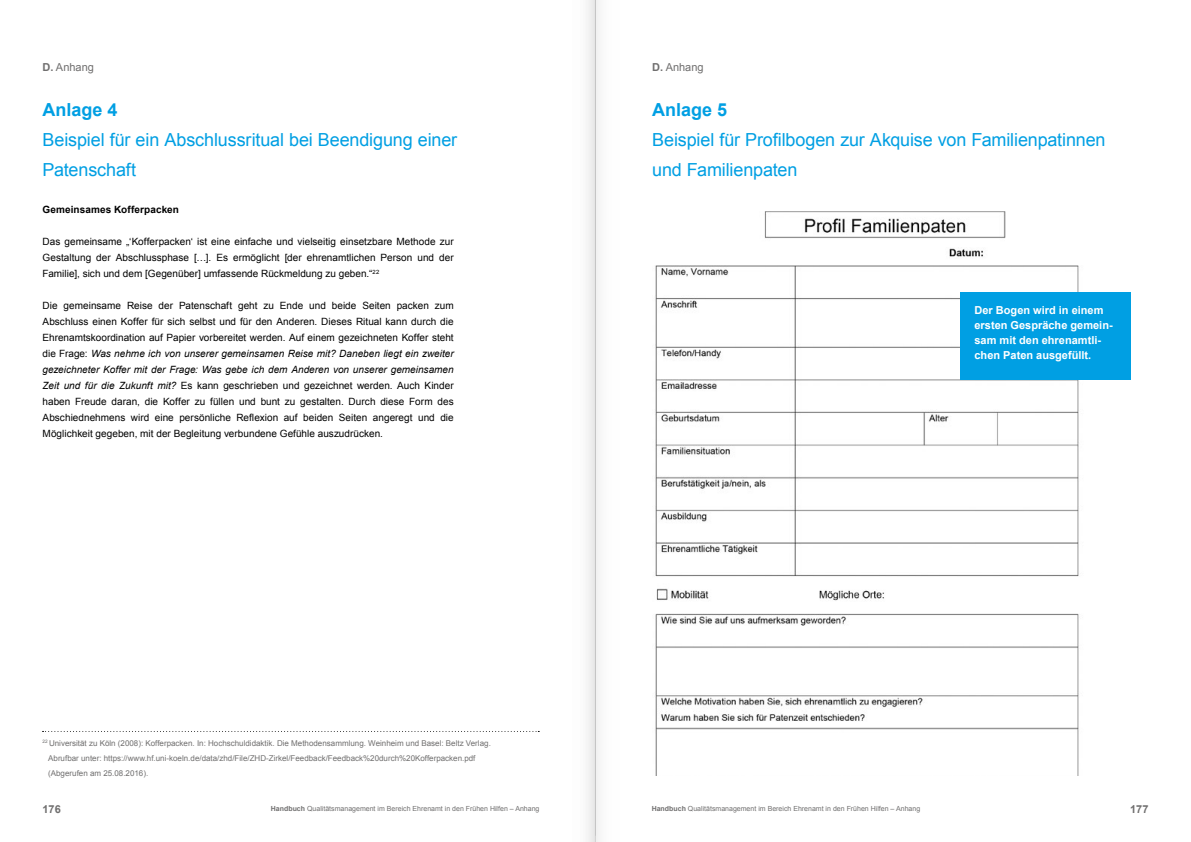
<style>
.page{position:relative;width:1191px;height:842px;background:#fff}
.page>*{position:absolute;margin:0;border:0;box-sizing:border-box;transform-origin:0 0}
.t1{font:18px/30px "Arial";letter-spacing:-.01em;color:#009fe3}
.t2{font:700 18px "Arial";color:#009fe3}
.t3{font:700 11px/15px "Arial";color:#fff}
.t4{font:11px "Arial";color:#706f6f}
.t5{font:700 11px "Arial";color:#706f6f}
.t6{font:10px/16px "Arial";letter-spacing:.005em;color:#000;text-align:justify}
.t7{font:700 10px "Arial";letter-spacing:.01em;color:#000}
.t8{font:8px/15px "Arial";color:#706f6f}
.t9{font:7px "Arial";color:#706f6f}
.s1{font-weight:700}
.s2{font-style:italic}
</style>
<div class="page">
<svg style="left:43px;top:731px;width:496px;height:1px"></svg>
<img style="left:655px;top:211px;width:424px;height:565px">
<div style="left:960px;top:292px;width:170px;height:88px;background:#009fe3"></div>
<hr style="left:595px;top:0;width:1px;height:835px;background:#ededed">
<p class="t4" style="left:43px;top:60px;width:53px"><span class="s1">D.</span> Anhang</p>
<p class="t4" style="left:652px;top:60px;width:53px"><span class="s1">D.</span> Anhang</p>
<h1 class="t2" style="left:652px;top:98px;width:76px">Anlage 5</h1>
<h1 class="t1" style="left:652px;top:125px;width:455px">Beispiel für Profilbogen zur Akquise von Familienpatinnen und Familienpaten</h1>
<p class="t7" style="left:43px;top:203px;width:138px">Gemeinsames Kofferpacken</p>
<p class="t6" style="left:43px;top:234px;width:413px">Das gemeinsame „‘Kofferpacken‘ ist eine einfache und vielseitig einsetzbare Methode zur Gestaltung der Abschlussphase […]. Es ermöglicht [der ehrenamtlichen Person und der Familie], sich und dem [Gegenüber] umfassende Rückmeldung zu geben.“<sup>22</sup></p>
<p class="t6" style="left:43px;top:298px;width:413px">Die gemeinsame Reise der Patenschaft geht zu Ende und beide Seiten packen zum Abschluss einen Koffer für sich selbst und für den Anderen. Dieses Ritual kann durch die Ehrenamtskoordination auf Papier vorbereitet werden. Auf einem gezeichneten Koffer steht die Frage: <span class="s2">Was nehme ich von unserer gemeinsamen Reise mit? Daneben liegt ein zweiter gezeichneter Koffer mit der Frage: Was gebe ich dem Anderen von unserer gemeinsamen Zeit und für die Zukunft mit?</span> Es kann geschrieben und gezeichnet werden. Auch Kinder haben Freude daran, die Koffer zu füllen und bunt zu gestalten. Durch diese Form des Abschiednehmens wird eine persönliche Reflexion auf beiden Seiten angeregt und die Möglichkeit gegeben, mit der Begleitung verbundene Gefühle auszudrücken.</p>
<h1 class="t2" style="left:43px;top:98px;width:76px">Anlage 4</h1>
<h1 class="t1" style="left:43px;top:125px;width:416px">Beispiel für ein Abschlussritual bei Beendigung einer<br>Patenschaft</h1>
<p class="t3" style="left:974px;top:303px;width:140px">Der Bogen wird in einem ersten Gespräche gemein&shy;sam mit den ehrenamtli&shy;chen Paten ausgefüllt.</p>
<p class="t8" style="left:48px;top:736px;width:444px;text-indent:-6px"><sup>22</sup> Universität zu Köln (2008): Kofferpacken. In: Hochschuldidaktik. Die Methodensammlung. Weinheim und Basel: Beltz Verlag.<br>Abrufbar unter: https://www.hf.uni-koeln.de/data/zhd/File/ZHD-Zirkel/Feedback/Feedback%20durch%20Kofferpacken.pdf (Abgerufen am 25.08.2016).</p>
<p class="t5" style="left:43px;top:802px;width:20px">176</p>
<p class="t5" style="left:1130px;top:802px;width:20px">177</p>
<p class="t9" style="left:271px;top:804px;width:270px"><span class="s1">Handbuch</span> Qualitätsmanagement im Bereich Ehrenamt in den Frühen Hilfen – Anhang</p>
<p class="t9" style="left:651px;top:804px;width:270px"><span class="s1">Handbuch</span> Qualitätsmanagement im Bereich Ehrenamt in den Frühen Hilfen – Anhang</p>
</div>
